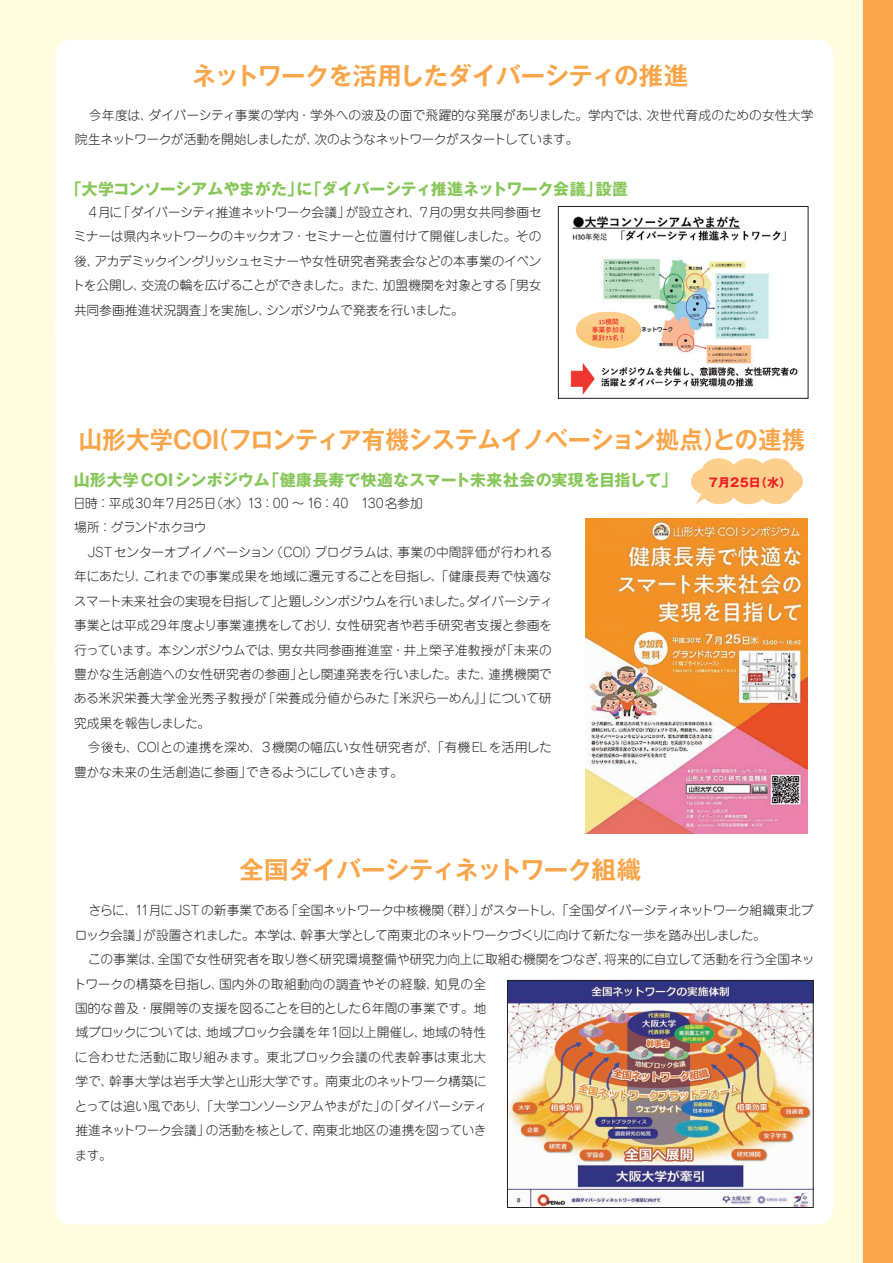
<style>
.page{position:relative;width:893px;height:1263px;background:#fffce0}
.page>*{position:absolute;margin:0;border:0;box-sizing:border-box;transform-origin:0 0}
.t1{font:700 24.45px "Gothic MB101 Pro De";letter-spacing:-.015em;color:#f9a64a}
.t2{font:700 24.45px "Gothic MB101 Pro De";letter-spacing:-.015em;color:#f9a64a;scale:.95 1}
.t3{font:700 15.9px "Gothic MB101 Pro";letter-spacing:-.005em;color:#88c75a}
.t4{font:300 12.75px/24.5px "Jun 101 Pro";letter-spacing:-.015em;color:#231f20}
.t5{font:700 12px "Gothic MB101 Pro";letter-spacing:.02em;color:#ee1d23}
</style>
<div class="page">
<div style="left:863px;top:0;width:30px;height:1263px;background:#f9a64a"></div>
<div style="left:55px;top:40px;width:778px;height:309px;background:#fff;border-radius:17px"></div>
<div style="left:55px;top:635px;width:778px;height:590px;background:#fff;border-radius:17px"></div>
<div style="left:55px;top:307px;width:778px;height:371px;background:#fff;border-radius:17px"></div>
<img style="left:509px;top:982px;width:302px;height:224px">
<div style="left:507px;top:980px;width:306px;height:228px;border:1px solid #231f20"></div>
<img style="left:570px;top:216px;width:228px;height:179px">
<div style="left:558px;top:206px;width:250px;height:193px;border:1px solid #231f20"></div>
<img style="left:585px;top:519px;width:223px;height:314px">
<div style="left:701px;top:458px;width:35px;height:28px;background:#fdcf8c;border-radius:50%"></div>
<div style="left:701px;top:477px;width:35px;height:27px;background:#fdcf8c;border-radius:50%"></div>
<div style="left:731px;top:458px;width:35px;height:28px;background:#fdcf8c;border-radius:50%"></div>
<div style="left:759px;top:458px;width:35px;height:28px;background:#fdcf8c;border-radius:50%"></div>
<div style="left:740px;top:468px;width:35px;height:27px;background:#fdcf8c;border-radius:50%"></div>
<div style="left:768px;top:468px;width:35px;height:27px;background:#fdcf8c;border-radius:50%"></div>
<div style="left:691px;top:468px;width:35px;height:27px;background:#fdcf8c;border-radius:50%"></div>
<div style="left:715px;top:468px;width:35px;height:27px;background:#fdcf8c;border-radius:50%"></div>
<div style="left:731px;top:477px;width:35px;height:27px;background:#fdcf8c;border-radius:50%"></div>
<div style="left:759px;top:477px;width:35px;height:27px;background:#fdcf8c;border-radius:50%"></div>
<svg style="left:696px;top:492px;width:15px;height:12px"></svg>
<h1 class="t1" style="left:192px;top:56px;width:498px">ネットワークを活用したダイバーシティの推進</h1>
<p class="t4" style="left:75px;top:101px;width:740px">　今年度は、ダイバーシティ事業の学内・学外への波及の面で飛躍的な発展がありました。学内では、次世代育成のための女性大学院生ネットワークが活動を開始しましたが、次のようなネットワークがスタートしています。</p>
<p class="t3" style="left:66px;top:176px;width:564px">「大学コンソーシアムやまがた」に「ダイバーシティ推進ネットワーク会議」設置</p>
<p class="t4" style="left:72px;top:198px;width:471px;text-align:justify">　４月に「ダイバーシティ推進ネットワーク会議」が設立され、7月の男女共同参画セミナーは県内ネットワークのキックオフ・セミナーと位置付けて開催しました。その後、アカデミックイングリッシュセミナーや女性研究者発表会などの本事業のイベントを公開し、交流の輪を広げることができました。また、加盟機関を対象とする「男女共同参画推進状況調査」を実施し、シンポジウムで発表を行いました。</p>
<h1 class="t2" style="left:79px;top:419px;width:766px">山形大学COI（フロンティア有機システムイノベーション拠点）との連携</h1>
<p class="t3" style="left:74px;top:467px;width:605px">山形大学COIシンポジウム「健康長寿で快適なスマート未来社会の実現を目指して」</p>
<p class="t4" style="left:73px;top:489px;width:481px">日時：平成30年7月25日（水）13：00 ～ 16：40　130名参加<br>場所：グランドホクヨウ<br>　JSTセンターオブイノベーション（COI）プログラムは、事業の中間評価が行われる年にあたり、これまでの事業成果を地域に還元することを目指し、「健康長寿で快適なスマート未来社会の実現を目指して」と題しシンポジウムを行いました。ダイバーシティ事業とは平成29年度より事業連携をしており、女性研究者や若手研究者支援と参画を行っています。本シンポジウムでは、男女共同参画推進室・井上榮子准教授が「未来の豊かな生活創造への女性研究者の参画」とし関連発表を行いました。また、連携機関である米沢栄養大学金光秀子教授が「栄養成分値からみた『米沢らーめん』」について研究成果を報告しました。<br>　今後も、COIとの連携を深め、３機関の幅広い女性研究者が、「有機ELを活用した豊かな未来の生活創造に参画」できるようにしていきます。</p>
<p class="t5" style="left:709px;top:473px;width:84px">7月25日（水）</p>
<h1 class="t1" style="left:240px;top:849px;width:403px">全国ダイバーシティネットワーク組織</h1>
<p class="t4" style="left:74px;top:897px;width:742px">　さらに、11月にJSTの新事業である「全国ネットワーク中核機関（群）」がスタートし、「全国ダイバーシティネットワーク組織東北ブロック会議」が設置されました。本学は、幹事大学として南東北のネットワークづくりに向けて新たな一歩を踏み出しました。<br>　この事業は、全国で女性研究者を取り巻く研究環境整備や研究力向上に取組む機関をつなぎ、将来的に自立して活動を行う全国ネットワークの構築を目指し、国内外の取組動向の調査やその経験、知見の全<br>国的な普及・展開等の支援を図ることを目的とした６年間の事業です。地<br>域ブロックについては、地域ブロック会議を年１回以上開催し、地域の特性<br>に合わせた活動に取り組みます。東北ブロック会議の代表幹事は東北大<br>学で、幹事大学は岩手大学と山形大学です。南東北のネットワーク構築に<br>とっては追い風であり、「大学コンソーシアムやまがた」の「ダイバーシティ<br>推進ネットワーク会議」の活動を核として、南東北地区の連携を図っていき<br>ます。</p>
</div>
